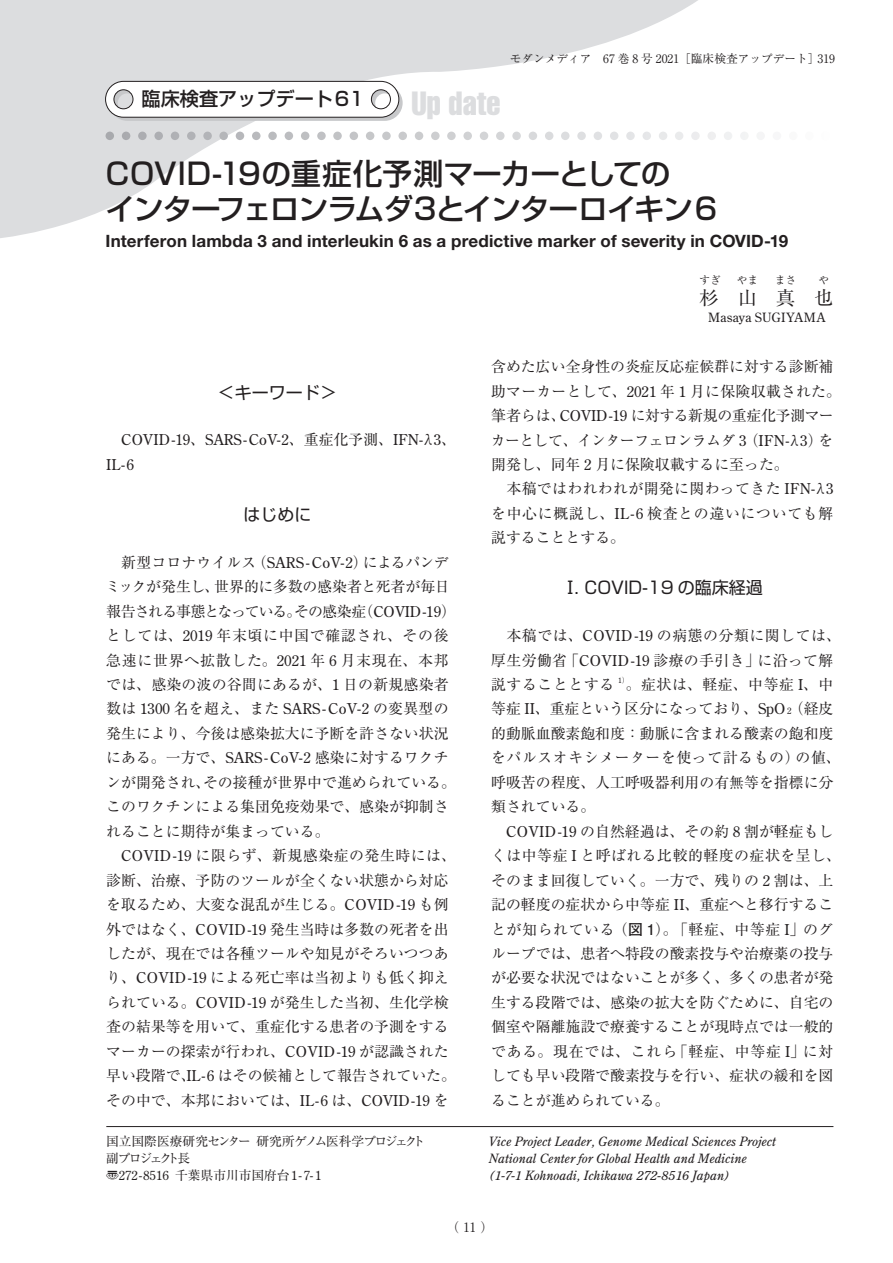
<style>
.page{position:relative;width:893px;height:1263px;background:#fff}
.page>*{position:absolute;margin:0;border:0;box-sizing:border-box;transform-origin:0 0}
.t1{font:extra-condensed 33px "Helvetica";color:#dcdddf}
.t2{font:500 29.7px/35.7px "Shin Go Pro";letter-spacing:-.03em;color:#231f20}
.t3{font:500 19.2px "Shin Go Pro";color:#231f20}
.t4{font:19.2px "Ryumin Pro";color:#231f20}
.t5{font:700 16.95px "Helvetica Neue LT Std";letter-spacing:.01em;color:#231f20}
.t6{font:16.95px "Shin Go Pro";color:#231f20}
.t7{font:14.85px/24.5px "Ryumin Pro";color:#231f20}
.t8{font:14.85px/24.5px "Ryumin Pro";letter-spacing:.035em;color:#231f20}
.t9{font:14.85px/24.5px "Century Old Style Std";letter-spacing:.02em;color:#231f20}
.t10{font:italic 12.75px/17px "Century Old Style Std";color:#231f20}
.t11{font:12.75px/17px "Ryumin Pro";letter-spacing:-.11em;color:#231f20}
.t12{font:12.75px "Century Old Style Std";letter-spacing:.015em;color:#231f20}
.t13{font:11.7px "Ryumin Pro";color:#231f20}
.t14{font:10.65px "Ryumin Pro";color:#231f20}
.t15{font:7.5px "Century Old Style Std";color:#231f20}
.s1{font-family:"Ryumin Pro"}
.s2{font-family:"Hira Min Pro W2"}
.s3{font-family:"Century Old Style Std"}
.s4{font-family:"Century Old Style Std";font-size:9px}
.s5{font-family:"Futo Go B101 Pro";font-weight:700}
</style>
<div class="page">
<svg style="left:0;top:0;width:698px;height:238px"></svg>
<svg style="left:431px;top:132px;width:328px;height:8px"></svg>
<svg style="left:105px;top:81px;width:298px;height:40px"></svg>
<hr style="left:106px;top:1126px;width:727px;height:1px;background:#231f20">
<p class="t3" style="left:142px;top:83px;width:224px">臨床検査アップデート61</p>
<h1 class="t1" style="left:412px;top:82px;width:90px">Up date</h1>
<p class="t13" style="left:510px;top:49px;width:327px">モダンメディア　67 巻 8 号 2021［臨床検査アップデート］319</p>
<h2 class="t2" style="left:106px;top:152px;width:617px">COVID-19の重症化予測マーカーとしての<br>インターフェロンラムダ3とインターロイキン６</h2>
<p class="t5" style="left:106px;top:231px;width:684px">Interferon lambda 3 and interleukin 6 as a predictive marker of severity in COVID-19</p>
<p class="t6" style="left:218px;top:378px;width:121px">＜キーワード＞</p>
<p class="t9" style="left:106px;top:428px;width:351px;text-indent:15px">COVID-19<span class="s1">、</span>SARS-CoV-2<span class="s1">、重症化予測、</span>IFN-<span class="s2">λ</span>3<span class="s1">、<br></span>IL-6</p>
<p class="t6" style="left:243px;top:501px;width:70px">はじめに</p>
<p class="t7" style="left:105px;top:549px;width:352px">　新型コロナウイルス（<span class="s3">SARS-CoV-2</span>）によるパンデミックが発生し、世界的に多数の感染者と死者が毎日報告される事態となっている。その感染症（<span class="s3">COVID-19</span>）としては、<span class="s3">2019</span> 年末頃に中国で確認され、その後急速に世界へ拡散した。<span class="s3">2021</span> 年 <span class="s3">6</span> 月末現在、本邦では、感染の波の谷間にあるが、<span class="s3">1</span> 日の新規感染者数は <span class="s3">1300</span> 名を超え、また <span class="s3">SARS-CoV-2</span> の変異型の発生により、今後は感染拡大に予断を許さない状況にある。一方で、<span class="s3">SARS-CoV-2</span> 感染に対するワクチンが開発され、その接種が世界中で進められている。このワクチンによる集団免疫効果で、感染が抑制されることに期待が集まっている。</p>
<p class="t7" style="left:106px;top:842px;width:351px;text-indent:15px"><span class="s3">COVID-19</span> に限らず、新規感染症の発生時には、診断、治療、予防のツールが全くない状態から対応を取るため、大変な混乱が生じる。<span class="s3">COVID -19</span> も例外ではなく、<span class="s3">COVID -19</span> 発生当時は多数の死者を出したが、現在では各種ツールや知見がそろいつつあり、<span class="s3">COVID -19</span> による死亡率は当初よりも低く抑えられている。<span class="s3">COVID -19</span> が発生した当初、生化学検査の結果等を用いて、重症化する患者の予測をするマーカーの探索が行われ、<span class="s3">COVID -19</span> が認識された早い段階で、<span class="s3">IL-6</span> はその候補として報告されていた。その中で、本邦においては、<span class="s3">IL-6</span> は、<span class="s3">COVID-19</span> を</p>
<p class="t11" style="left:106px;top:1132px;width:321px">国立国際医療研究センター 研究所ゲノム医科学プロジェクト副プロジェクト長</p>
<p class="t12" style="left:106px;top:1167px;width:217px"><span class="s1">〠</span>272-8516 <span class="s1">千葉県市川市国府台</span>1- 7- 1</p>
<p class="t14" style="left:699px;top:272px;width:23px">すぎ</p>
<p class="t14" style="left:737px;top:272px;width:23px">やま</p>
<p class="t14" style="left:775px;top:272px;width:23px">まさ</p>
<p class="t14" style="left:819px;top:272px;width:12px">や</p>
<p class="t12" style="left:708px;top:309px;width:119px">Masaya SUGIYAMA</p>
<p class="t4" style="left:814px;top:282px;width:21px">也</p>
<p class="t4" style="left:776px;top:282px;width:21px">真</p>
<p class="t4" style="left:699px;top:282px;width:21px">杉</p>
<p class="t4" style="left:738px;top:282px;width:21px">山</p>
<p class="t7" style="left:491px;top:353px;width:352px">含めた広い全身性の炎症反応症候群に対する診断補助マーカーとして、<span class="s3">2021</span> 年 <span class="s3">1</span> 月に保険収載された。筆者らは、<span class="s3">COVID-19</span> に対する新規の重症化予測マーカーとして、インターフェロンラムダ <span class="s3">3</span>（<span class="s3">IFN-</span><span class="s2">λ</span><span class="s3">3</span>）を開発し、同年 <span class="s3">2</span> 月に保険収載するに至った。<br>　本稿ではわれわれが開発に関わってきた <span class="s3">IFN-</span><span class="s2">λ</span><span class="s3">3</span>を中心に概説し、<span class="s3">IL-6</span> 検査との違いについても解説することとする。</p>
<p class="t6" style="left:562px;top:574px;width:203px">Ⅰ. COVID-19 の臨床経過</p>
<p class="t8" style="left:491px;top:622px;width:351px">　本稿では、<span class="s3">COVID-19</span> の病態の分類に関しては、厚生労働省「<span class="s3">COVID -19</span> 診療の手引き」に沿って解説することとする</p>
<p class="t15" style="left:618px;top:675px;width:13px">1<span class="s1">）</span></p>
<p class="t7" style="left:491px;top:671px;width:351px;text-indent:135px">。症状は、軽症、中等症 <span class="s3">I</span>、中等症 <span class="s3">II</span>、重症という区分になっており、<span class="s3">SpO</span> <span class="s4">2</span>（経皮的動脈血酸素飽和度：動脈に含まれる酸素の飽和度をパルスオキシメーターを使って計るもの）の値、呼吸苦の程度、人工呼吸器利用の有無等を指標に分類されている。</p>
<p class="t7" style="left:491px;top:818px;width:351px;text-indent:15px"><span class="s3">COVID -19</span> の自然経過は、その約 <span class="s3">8</span> 割が軽症もしくは中等症 <span class="s3">I</span> と呼ばれる比較的軽度の症状を呈し、そのまま回復していく。一方で、残りの <span class="s3">2</span> 割は、上記の軽度の症状から中等症 <span class="s3">II</span>、重症へと移行することが知られている（<span class="s5">図 1</span>）。「軽症、中等症 <span class="s3">I</span>」のグループでは、患者へ特段の酸素投与や治療薬の投与が必要な状況ではないことが多く、多くの患者が発生する段階では、感染の拡大を防ぐために、自宅の個室や隔離施設で療養することが現時点では一般的である。現在では、これら「軽症、中等症 <span class="s3">I</span>」に対しても早い段階で酸素投与を行い、症状の緩和を図ることが進められている。</p>
<p class="t10" style="left:489px;top:1132px;width:289px">Vice Project Leader, Genome Medical Sciences Project<br>National Center for Global Health and Medicine (1-7-1 Kohnoadi, Ichikawa 272-8516 Japan)</p>
<p class="t11" style="left:446px;top:1217px;width:48px">（ 11 ）</p>
</div>
